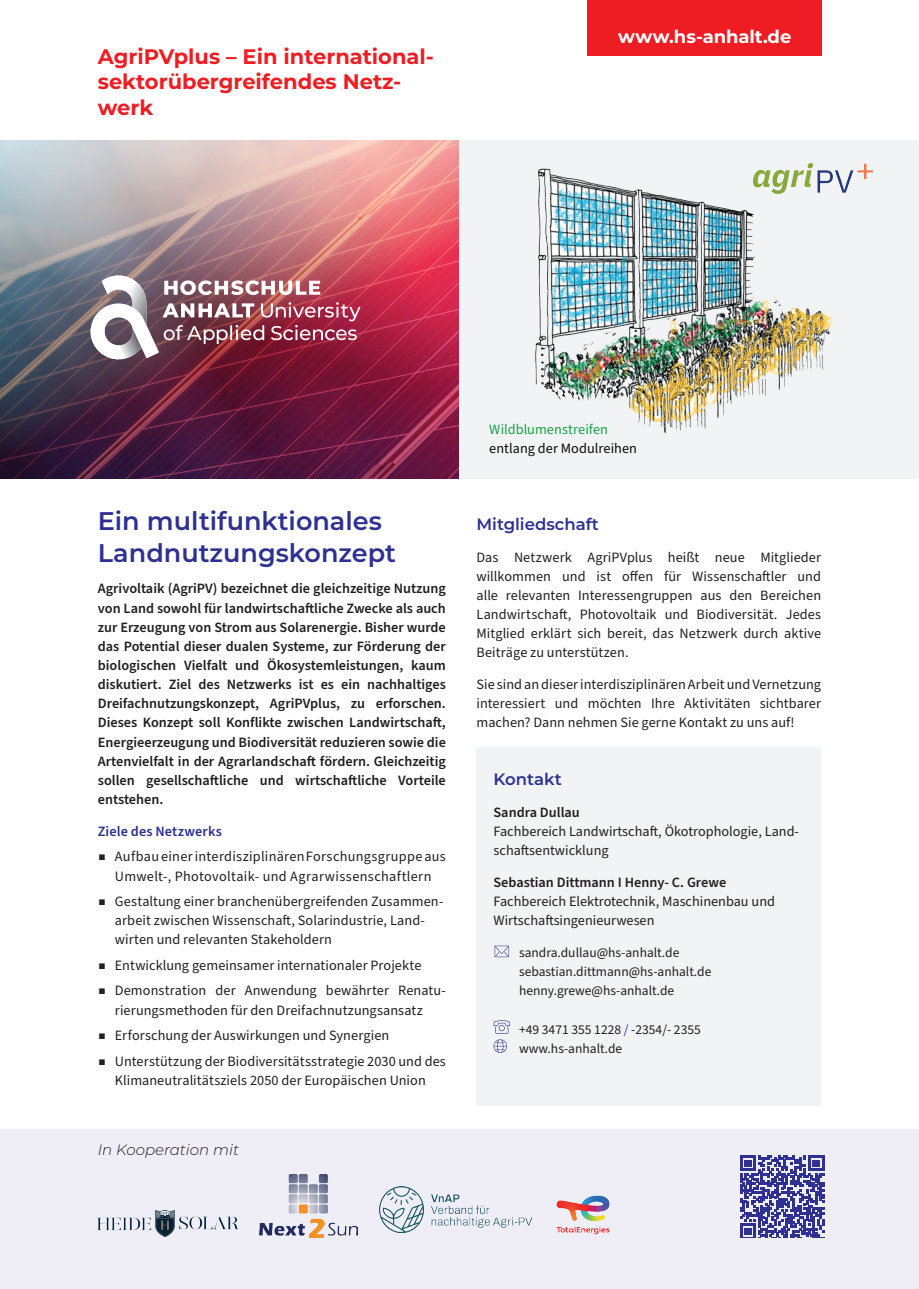
<style>
.page{position:relative;width:919px;height:1289px;background:#fff}
.page>*{position:absolute;margin:0;border:0;box-sizing:border-box;transform-origin:0 0}
.ueberschrift{font:600 25.5px/32px "Montserrat";color:#2e3092}
.Headline-TOP{font:700 21px/25.5px "Montserrat";color:#ee1d23}
.t1{font:700 18px "Montserrat";letter-spacing:-.005em;color:#fff}
.aufzählung{font:600 16.5px "Montserrat";color:#2e3092}
.t2{font:italic 300 15px "Montserrat";color:#231f20}
.fliesstext{font:14.25px/19.2px "Source Sans Pro";letter-spacing:.005em;color:#231f20;text-align:center}
.einfuehrung{font:600 14.25px/19.2px "Source Sans Pro";color:#231f20;text-align:justify}
.fliesstext-2{font:14.25px/19.2px "Source Sans Pro";letter-spacing:.005em;color:#0e0c09}
.einfuehrung-2{font:600 14.25px "Source Sans Pro";letter-spacing:.01em;color:#2e3092}
.t3{font:13.5px/19.2px "Source Sans Pro";color:#231f20}
.s1{font-family:"Montserrat";font-weight:700}
.s2{color:#1aa249}
.s3{font-weight:600}
.s4{color:#2e3092}
</style>
<div class="page">
<img style="left:0;top:140px;width:459px;height:338px">
<div style="left:0;top:1129px;width:918px;height:159px;background:#efeef6"></div>
<div style="left:587px;top:13px;width:234px;height:42px;background:#ee1d23"></div>
<img style="left:87px;top:275px;width:273px;height:88px">
<div style="left:587px;top:0;width:234px;height:13px;background:#ee1d23"></div>
<div style="left:459px;top:140px;width:459px;height:338px;background:#f2f3f4"></div>
<img style="left:535px;top:163px;width:298px;height:271px">
<div style="left:476px;top:746px;width:345px;height:359px;background:#f2f3f4"></div>
<svg style="left:494px;top:945px;width:15px;height:12px"></svg>
<svg style="left:493px;top:1020px;width:17px;height:13px"></svg>
<svg style="left:493px;top:1039px;width:14px;height:13px"></svg>
<svg style="left:740px;top:1155px;width:84px;height:82px"></svg>
<img style="left:259px;top:1174px;width:99px;height:63px">
<img style="left:379px;top:1186px;width:153px;height:45px">
<img style="left:556px;top:1195px;width:54px;height:40px">
<img style="left:753px;top:164px;width:119px;height:29px">
<img style="left:98px;top:1210px;width:140px;height:26px">
<p class="Headline-TOP" style="left:98px;top:43px;width:337px">AgriPVplus – Ein international&shy;sektorübergreifendes Netz&shy;werk</p>
<p class="t1" style="left:618px;top:23px;width:175px">www.hs-anhalt.de</p>
<p class="ueberschrift" style="left:98px;top:503px;width:300px">Ein multifunktionales<br>Landnutzungskonzept</p>
<p class="einfuehrung" style="left:98px;top:579px;width:349px">Agrivoltaik (AgriPV) bezeichnet die gleichzeitige Nutzung von Land sowohl für landwirtschaftliche Zwecke als auch zur Erzeugung von Strom aus Solarenergie. Bisher wurde das Potential dieser dualen Systeme, zur Förderung der biologischen Vielfalt und Ökosystemleistungen, kaum diskutiert. Ziel des Netzwerks ist es ein nachhaltiges Dreifachnutzungskonzept, AgriPVplus, zu erforschen.<br>Dieses Konzept soll Konflikte zwischen Landwirtschaft, Energieerzeugung und Biodiversität reduzieren sowie die Artenvielfalt in der Agrarlandschaft fördern. Gleichzeitig sollen gesellschaftliche und wirtschaftliche Vorteile entstehen.</p>
<p class="einfuehrung-2" style="left:98px;top:821px;width:126px">Ziele des Netzwerks</p>
<p class="fliesstext" style="left:98px;top:847px;width:349px"><span class="s1">■</span> Aufbau einer interdisziplinären Forschungsgruppe aus<br>Umwelt-, Photovoltaik- und Agrarwissenschaftlern</p>
<p class="fliesstext" style="left:115px;top:892px;width:330px;text-align:left;text-indent:-17px"><span class="s1">■</span> Gestaltung einer branchenübergreifenden Zusammen&shy;arbeit zwischen Wissenschaft, Solarindustrie, Land&shy;wirten und relevanten Stakeholdern</p>
<p class="fliesstext" style="left:98px;top:956px;width:325px"><span class="s1">■</span> Entwicklung gemeinsamer internationaler Projekte</p>
<p class="fliesstext" style="left:98px;top:981px;width:349px"><span class="s1">■</span> Demonstration der Anwendung bewährter Renatu&shy;rierungsmethoden für den Dreifachnutzungsansatz</p>
<p class="fliesstext" style="left:98px;top:1026px;width:293px"><span class="s1">■</span> Erforschung der Auswirkungen und Synergien</p>
<p class="fliesstext" style="left:98px;top:1051px;width:349px"><span class="s1">■</span> Unterstützung der Biodiversitätsstrategie 2030 und des<br>Klimaneutralitätsziels 2050 der Europäischen Union</p>
<p class="t2" style="left:98px;top:1139px;width:143px">In Kooperation mit</p>
<p class="fliesstext-2" style="left:489px;top:420px;width:149px"><span class="s2">Wildblumenstreifen </span>entlang der Modulreihen</p>
<p class="aufzählung" style="left:476px;top:512px;width:124px">Mitgliedschaft</p>
<p class="fliesstext" style="left:476px;top:547px;width:346px;text-align:justify">Das Netzwerk AgriPVplus heißt neue Mitglieder willkommen und ist offen für Wissenschaftler und alle relevanten Interessengruppen aus den Bereichen Landwirtschaft, Photovoltaik und Biodiversität. Jedes Mitglied erklärt sich bereit, das Netzwerk durch aktive Beiträge zu unterstützen.</p>
<p class="fliesstext" style="left:476px;top:675px;width:346px;text-align:justify">Sie sind an dieser interdisziplinären Arbeit und Vernetzung interessiert und möchten Ihre Aktivitäten sichtbarer machen? Dann nehmen Sie gerne Kontakt zu uns auf!</p>
<p class="aufzählung" style="left:493px;top:767px;width:70px">Kontakt</p>
<p class="fliesstext" style="left:493px;top:803px;width:307px;text-align:left"><span class="s3">Sandra Dullau<br></span>Fachbereich Landwirtschaft, Ökotrophologie, Land&shy;schaftsentwicklung</p>
<p class="fliesstext" style="left:493px;top:873px;width:283px;text-align:left"><span class="s3">Sebastian Dittmann I Henny- C. Grewe<br></span>Fachbereich Elektrotechnik, Maschinenbau und<br>Wirtschaftsingenieurwesen</p>
<p class="t3" style="left:519px;top:943px;width:194px">sandra.dullau@hs-anhalt.de sebastian.dittmann@hs-anhalt.de henny.grewe@hs-anhalt.de</p>
<p class="t3" style="left:519px;top:1020px;width:183px">+49 3471 355 1228 <span class="s4">/</span> -2354/- 2355 www.hs-anhalt.de</p>
</div>
